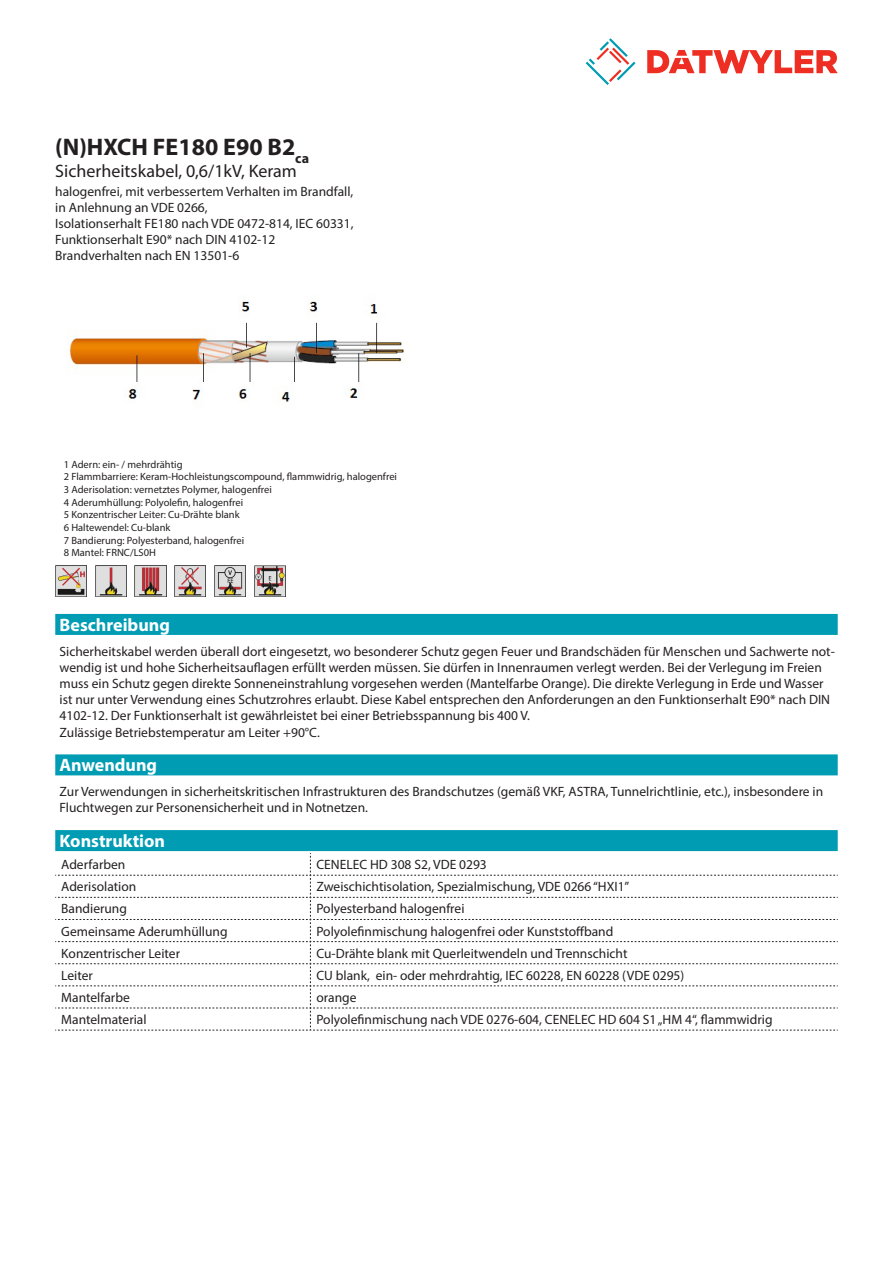
<style>
.page{position:relative;width:893px;height:1263px;background:#fff}
.page>*{position:absolute;margin:0;border:0;box-sizing:border-box;transform-origin:0 0}
.Product_Head{font:700 24px "Myriad Pro";color:#231f20}
.Standard_Head_Proper{font:700 18px "Myriad Pro";color:#fff}
.SubHead{font:18px "Myriad Pro";color:#231f20}
.Standard_text{font:13.5px/16.2px "Myriad Pro";color:#231f20}
.myriad_light_propert{font:13.5px "Myriad Pro";color:#231f20}
.imagetext{font:10.5px/12.6px "Myriad Pro";color:#231f20}
</style>
<div class="page">
<svg style="left:586px;top:38px;width:49px;height:47px"></svg>
<svg style="left:647px;top:50px;width:191px;height:23px"></svg>
<div style="left:55px;top:830px;width:783px;height:21px;background:#009cb3"></div>
<svg style="left:55px;top:853px;width:783px;height:178px"></svg>
<img style="left:69px;top:301px;width:336px;height:104px">
<div style="left:55px;top:614px;width:783px;height:21px;background:#009cb3"></div>
<img style="left:254px;top:565px;width:31px;height:31px">
<img style="left:214px;top:565px;width:31px;height:31px">
<img style="left:174px;top:565px;width:32px;height:31px">
<img style="left:135px;top:565px;width:31px;height:31px">
<img style="left:95px;top:565px;width:31px;height:31px">
<img style="left:55px;top:565px;width:32px;height:31px">
<div style="left:55px;top:754px;width:783px;height:21px;background:#009cb3"></div>
<p class="Product_Head" style="left:55px;top:131px;width:255px">(N)HXCH FE180 E90 B2<sub>ca</sub></p>
<p class="SubHead" style="left:55px;top:160px;width:243px">Sicherheitskabel, 0,6/1kV, Keram</p>
<p class="Standard_text" style="left:55px;top:183px;width:300px">halogenfrei, mit verbessertem Verhalten im Brandfall, in Anlehnung an VDE 0266,<br>Isolationserhalt FE180 nach VDE 0472-814, IEC 60331, Funktionserhalt E90* nach DIN 4102-12<br>Brandverhalten nach EN 13501-6</p>
<p class="imagetext" style="left:64px;top:458px;width:335px">1 Adern: ein- / mehrdrähtig<br>2 Flammbarriere: Keram-Hochleistungscompound, flammwidrig, halogenfrei 3 Aderisolation: vernetztes Polymer, halogenfrei<br>4 Aderumhüllung: Polyolefin, halogenfrei<br>5 Konzentrischer Leiter: Cu-Drähte blank<br>6 Haltewendel: Cu-blank<br>7 Bandierung: Polyesterband, halogenfrei<br>8 Mantel: FRNC/LS0H</p>
<p class="Standard_Head_Proper" style="left:60px;top:613px;width:112px">Beschreibung</p>
<p class="Standard_text" style="left:60px;top:643px;width:777px">Sicherheitskabel werden überall dort eingesetzt, wo besonderer Schutz gegen Feuer und Brandschäden für Menschen und Sachwerte not&shy;wendig ist und hohe Sicherheitsauflagen erfüllt werden müssen. Sie dürfen in Innenraumen verlegt werden. Bei der Verlegung im Freien muss ein Schutz gegen direkte Sonneneinstrahlung vorgesehen werden (Mantelfarbe Orange). Die direkte Verlegung in Erde und Wasser ist nur unter Verwendung eines Schutzrohres erlaubt. Diese Kabel entsprechen den Anforderungen an den Funktionserhalt E90* nach DIN 4102-12. Der Funktionserhalt ist gewährleistet bei einer Betriebsspannung bis 400 V.<br>Zulässige Betriebstemperatur am Leiter +90°C.</p>
<p class="Standard_Head_Proper" style="left:60px;top:754px;width:99px">Anwendung</p>
<p class="Standard_text" style="left:60px;top:783px;width:765px">Zur Verwendungen in sicherheitskritischen Infrastrukturen des Brandschutzes (gemäß VKF, ASTRA, Tunnelrichtlinie, etc.), insbesondere in<br>Fluchtwegen zur Personensicherheit und in Notnetzen.</p>
<p class="Standard_Head_Proper" style="left:60px;top:829px;width:107px">Konstruktion</p>
<p class="myriad_light_propert" style="left:61px;top:856px;width:66px">Aderfarben</p>
<p class="myriad_light_propert" style="left:316px;top:856px;width:172px">CENELEC HD 308 S2, VDE 0293</p>
<p class="myriad_light_propert" style="left:61px;top:878px;width:77px">Aderisolation</p>
<p class="myriad_light_propert" style="left:316px;top:878px;width:314px">Zweischichtisolation, Spezialmischung, VDE 0266 “HXI1”</p>
<p class="myriad_light_propert" style="left:61px;top:901px;width:67px">Bandierung</p>
<p class="myriad_light_propert" style="left:316px;top:901px;width:150px">Polyesterband halogenfrei</p>
<p class="myriad_light_propert" style="left:61px;top:923px;width:168px">Gemeinsame Aderumhüllung</p>
<p class="myriad_light_propert" style="left:316px;top:923px;width:298px">Polyolefinmischung halogenfrei oder Kunststoffband</p>
<p class="myriad_light_propert" style="left:61px;top:945px;width:120px">Konzentrischer Leiter</p>
<p class="myriad_light_propert" style="left:316px;top:945px;width:313px">Cu-Drähte blank mit Querleitwendeln und Trennschicht</p>
<p class="myriad_light_propert" style="left:61px;top:967px;width:33px">Leiter</p>
<p class="myriad_light_propert" style="left:316px;top:967px;width:369px">CU blank, ein- oder mehrdrahtig, IEC 60228, EN 60228 (VDE 0295)</p>
<p class="myriad_light_propert" style="left:61px;top:989px;width:70px">Mantelfarbe</p>
<p class="myriad_light_propert" style="left:316px;top:989px;width:42px">orange</p>
<p class="myriad_light_propert" style="left:61px;top:1011px;width:87px">Mantelmaterial</p>
<p class="myriad_light_propert" style="left:316px;top:1011px;width:458px">Polyolefinmischung nach VDE 0276-604, CENELEC HD 604 S1 „HM 4“, flammwidrig</p>
</div>
